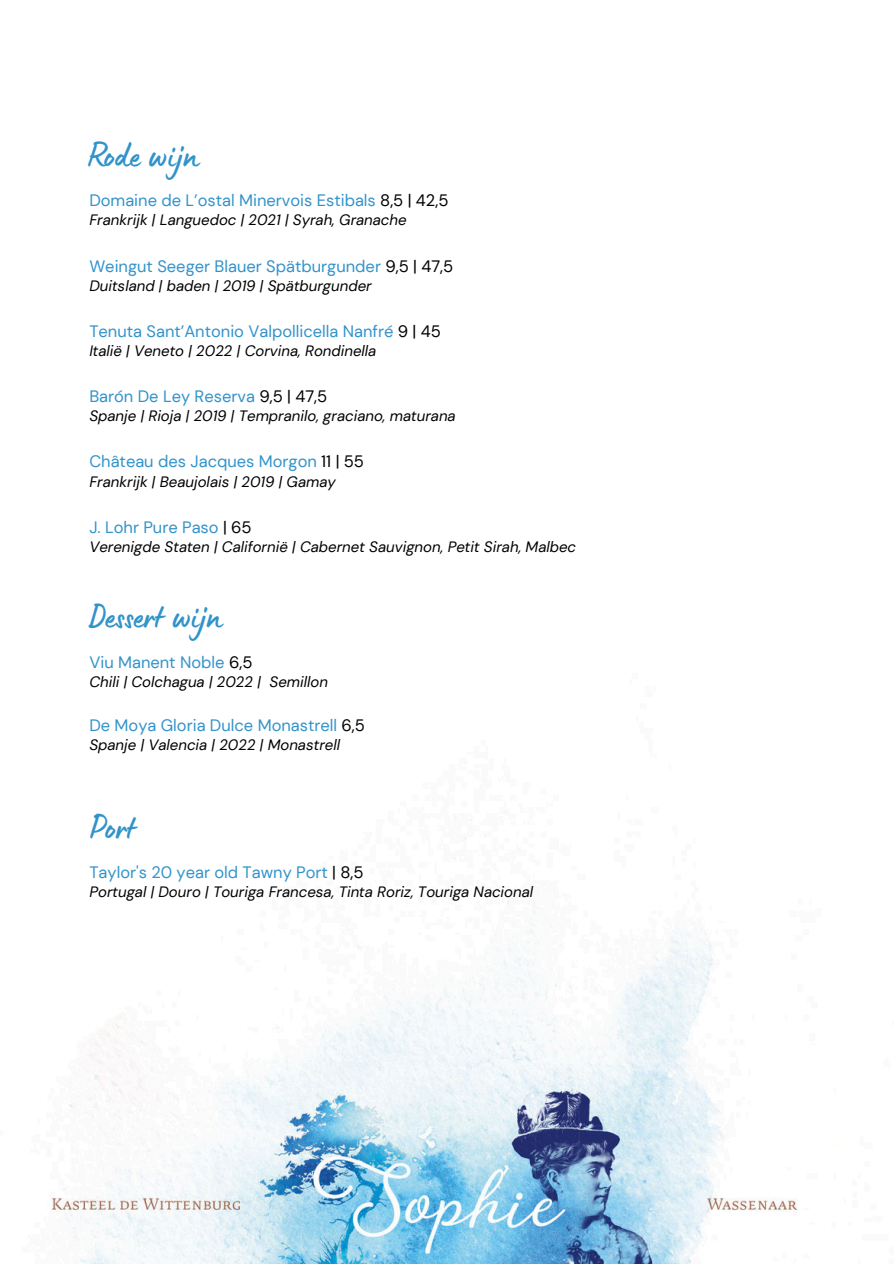
<style>
.page{position:relative;width:894px;height:1264px;background:#fff}
.page>*{position:absolute;margin:0;border:0;box-sizing:border-box;transform-origin:0 0}
.t1{font:37.5px "Lumios Marker";color:#3193ca}
.t2{font:16.5px "DM Sans";color:#3193ca}
.t3{font:italic 15px "DM Sans";color:#000}
.s1{color:#000}
</style>
<div class="page">
<img style="left:51px;top:817px;width:842px;height:446px">
<h1 class="t1" style="left:89px;top:131px;width:111px">Rode wijn</h1>
<p class="t2" style="left:89px;top:190px;width:360px">Domaine de L’ostal Minervois Estibals <span class="s1">8,5 | 42,5</span></p>
<p class="t3" style="left:89px;top:211px;width:319px">Frankrijk | Languedoc | 2021 | Syrah, Granache</p>
<p class="t2" style="left:89px;top:256px;width:365px">Weingut Seeger Blauer Spätburgunder <span class="s1">9,5 | 47,5</span></p>
<p class="t3" style="left:89px;top:276px;width:284px">Duitsland | baden | 2019 | Spätburgunder</p>
<p class="t2" style="left:89px;top:321px;width:353px">Tenuta Sant’Antonio Valpollicella Nanfré <span class="s1">9 | 45</span></p>
<p class="t3" style="left:89px;top:341px;width:288px">Italië | Veneto | 2022 | Corvina, Rondinella</p>
<p class="t2" style="left:89px;top:386px;width:239px">Barón De Ley Reserva <span class="s1">9,5 | 47,5</span></p>
<p class="t3" style="left:89px;top:407px;width:368px">Spanje | Rioja | 2019 | Tempranilo, graciano, maturana</p>
<p class="t2" style="left:89px;top:451px;width:276px">Château des Jacques Morgon <span class="s1">11 | 55</span></p>
<p class="t3" style="left:89px;top:472px;width:248px">Frankrijk | Beaujolais | 2019 | Gamay</p>
<p class="t2" style="left:89px;top:517px;width:164px">J. Lohr Pure Paso <span class="s1">| 65</span></p>
<p class="t3" style="left:89px;top:537px;width:488px">Verenigde Staten | Californië | Cabernet Sauvignon, Petit Sirah, Malbec</p>
<h1 class="t1" style="left:89px;top:592px;width:134px">Dessert wijn</h1>
<p class="t2" style="left:89px;top:651px;width:164px">Viu Manent Noble <span class="s1">6,5</span></p>
<p class="t3" style="left:89px;top:672px;width:240px">Chili | Colchagua | 2022 | Semillon</p>
<p class="t2" style="left:89px;top:714px;width:277px">De Moya Gloria Dulce Monastrell <span class="s1">6,5</span></p>
<p class="t3" style="left:89px;top:735px;width:252px">Spanje | Valencia | 2022 | Monastrell</p>
<h1 class="t1" style="left:89px;top:802px;width:48px">Port</h1>
<p class="t2" style="left:89px;top:862px;width:276px">Taylor's 20 year old Tawny Port <span class="s1">| 8,5</span></p>
<p class="t3" style="left:89px;top:882px;width:445px">Portugal | Douro | Touriga Francesa, Tinta Roriz, Touriga Nacional</p>
</div>
